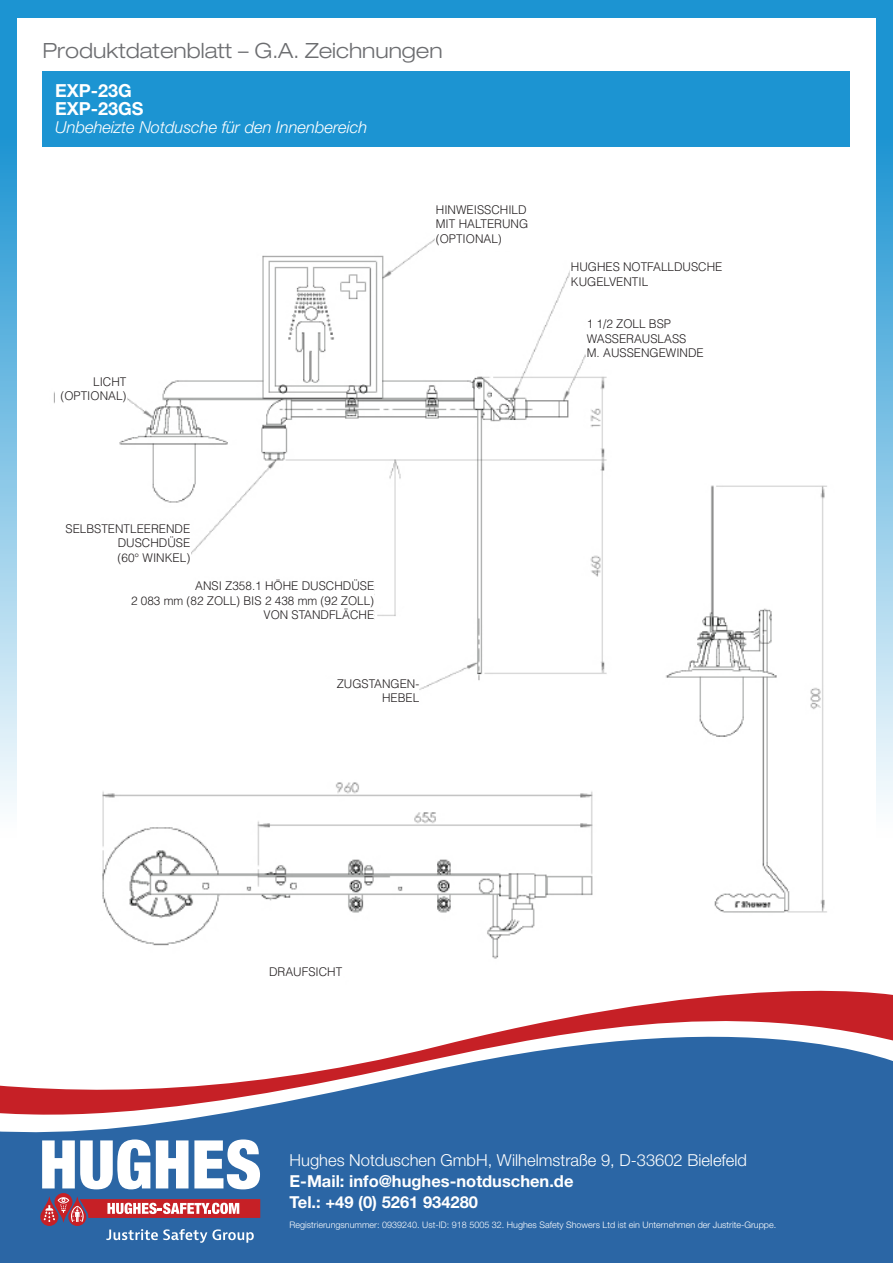
<style>
.page{position:relative;width:893px;height:1263px;background:#fff}
.page>*{position:absolute;margin:0;border:0;box-sizing:border-box;transform-origin:0 0}
.t1{font:300 expanded 21px "Helvetica Neue LT Std";color:#6c6d70}
.t2{font:700 18px/18px "Helvetica Neue LT Std";color:#fff}
.t3{font:700 16.5px "Helvetica Neue LT Std";color:#fff}
.t4{font:300 16.5px "Helvetica Neue LT Std";color:#fff}
.t5{font:italic 300 16.5px "Helvetica Neue LT Std";color:#fff}
.t6{font:300 12px/14.4px "Helvetica LT Std";color:#231f20}
.t7{font:300 9px "Helvetica Neue LT Std";color:#fff}
</style>
<div class="page">
<div style="left:43px;top:71px;width:807px;height:76px;background:#1c94d2"></div>
<div style="left:0;top:0;width:893px;height:17px;background:#1c94d2"></div>
<svg style="left:0;top:17px;width:17px;height:786px;background:#77bfe3"></svg>
<svg style="left:876px;top:17px;width:17px;height:786px;background:#77bfe3"></svg>
<svg style="left:0;top:993px;width:893px;height:270px;fill:#2b66a5"></svg>
<svg style="left:40px;top:1139px;width:220px;height:104px"></svg>
<img style="left:53px;top:238px;width:554px;height:452px">
<img style="left:665px;top:485px;width:162px;height:428px">
<img style="left:89px;top:782px;width:524px;height:223px">
<div style="left:436px;top:205px;width:132px;height:46px;background:#fff"></div>
<div style="left:571px;top:263px;width:152px;height:46px;background:#fff"></div>
<div style="left:587px;top:320px;width:152px;height:46px;background:#fff"></div>
<div style="left:55px;top:377px;width:71px;height:48px;background:#fff"></div>
<div style="left:63px;top:524px;width:127px;height:61px;background:#fff"></div>
<div style="left:63px;top:582px;width:311px;height:60px;background:#fff"></div>
<div style="left:292px;top:679px;width:127px;height:60px;background:#fff"></div>
<div style="left:215px;top:967px;width:127px;height:61px;background:#fff"></div>
<p class="t1" style="left:43px;top:38px;width:402px">Produktdatenblatt – G.A. Zeichnungen</p>
<p class="t2" style="left:55px;top:81px;width:90px">EXP-23G<br>EXP-23GS</p>
<p class="t5" style="left:55px;top:117px;width:314px">Unbeheizte Notdusche für den Innenbereich</p>
<p class="t6" style="left:60px;top:374px;width:67px;text-align:right">LICHT (OPTIONAL)</p>
<p class="t6" style="left:436px;top:202px;width:92px">HINWEISSCHILD</p>
<p class="t6" style="left:436px;top:217px;width:94px">MIT HALTERUNG</p>
<p class="t6" style="left:436px;top:231px;width:67px">(OPTIONAL)</p>
<p class="t6" style="left:571px;top:260px;width:153px">HUGHES NOTFALLDUSCHE<br>KUGELVENTIL</p>
<p class="t6" style="left:587px;top:317px;width:86px">1 1/2 ZOLL BSP</p>
<p class="t6" style="left:587px;top:331px;width:101px">WASSERAUSLASS</p>
<p class="t6" style="left:587px;top:346px;width:118px">M. AUSSENGEWINDE</p>
<p class="t6" style="left:65px;top:521px;width:126px">SELBSTENTLEERENDE</p>
<p class="t6" style="left:118px;top:535px;width:74px">DUSCHDÜSE</p>
<p class="t6" style="left:118px;top:550px;width:74px">(60° WINKEL)</p>
<p class="t6" style="left:195px;top:579px;width:181px">ANSI Z358.1 HÖHE DUSCHDÜSE</p>
<p class="t6" style="left:131px;top:593px;width:245px">2 083 mm (82 ZOLL) BIS 2 438 mm (92 ZOLL)</p>
<p class="t6" style="left:264px;top:608px;width:112px">VON STANDFLÄCHE</p>
<p class="t6" style="left:337px;top:676px;width:84px">ZUGSTANGEN-</p>
<p class="t6" style="left:382px;top:690px;width:39px">HEBEL</p>
<p class="t6" style="left:269px;top:964px;width:75px">DRAUFSICHT</p>
<p class="t4" style="left:290px;top:1150px;width:459px">Hughes Notduschen GmbH, Wilhelmstraße 9, D-33602 Bielefeld</p>
<p class="t3" style="left:290px;top:1171px;width:285px">E-Mail: info@hughes-notduschen.de</p>
<p class="t3" style="left:290px;top:1191px;width:190px">Tel.: +49 (0) 5261 934280</p>
<p class="t7" style="left:290px;top:1220px;width:488px">Registrierungsnummer: 0939240. Ust-ID: 918 5005 32. Hughes Safety Showers Ltd ist ein Unternehmen der Justrite-Gruppe.</p>
</div>
